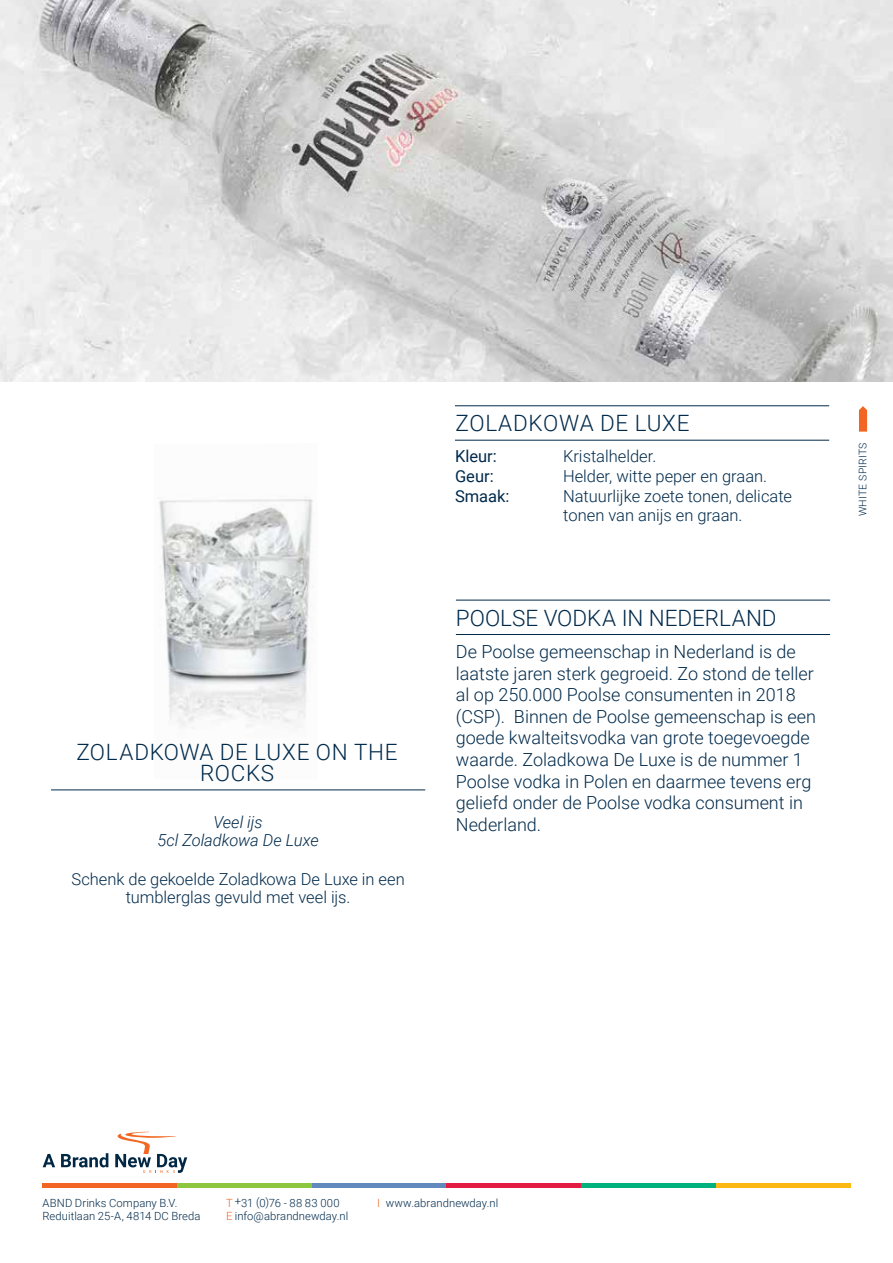
<style>
.page{position:relative;width:893px;height:1263px;background:#fff}
.page>*{position:absolute;margin:0;border:0;box-sizing:border-box;transform-origin:0 0}
.t1{font:300 22.5px/21px "Roboto";letter-spacing:.02em;color:#002a4b;text-align:center}
.t2{font:300 22.5px "Roboto";letter-spacing:-.005em;color:#002a4b}
.t3{font:300 18px/21.6px "Roboto";color:#002a4b}
.t4{font:300 16.5px/19.8px "Roboto";color:#002a4b}
.t5{font:italic 300 16.5px/18px "Roboto";letter-spacing:-.005em;color:#002a4b;text-align:center}
.t6{font:16.5px "Roboto";color:#002a4b}
.t7{font:300 11.25px/13.5px "Roboto";letter-spacing:.005em;color:#002a4b}
.t8{font:300 10.5px "Roboto";letter-spacing:.02em;color:#002a4b}
.s1{color:#f26522}
</style>
<div class="page">
<div style="left:43px;top:1183px;width:134px;height:5px;background:#f26522"></div>
<div style="left:177px;top:1183px;width:135px;height:5px;background:#8dc63f"></div>
<div style="left:312px;top:1183px;width:134px;height:5px;background:#6189be"></div>
<div style="left:446px;top:1183px;width:135px;height:5px;background:#e31d42"></div>
<div style="left:581px;top:1183px;width:135px;height:5px;background:#00b07d"></div>
<div style="left:716px;top:1183px;width:134px;height:5px;background:#fdb913"></div>
<svg style="left:43px;top:1154px;width:12px;height:13px"></svg>
<svg style="left:61px;top:1153px;width:47px;height:14px"></svg>
<svg style="left:115px;top:1132px;width:72px;height:41px"></svg>
<img style="left:0;top:0;width:893px;height:381px">
<img style="left:159px;top:499px;width:154px;height:230px">
<hr style="left:455px;top:405px;width:374px;height:1px;background:#002a4b">
<hr style="left:455px;top:440px;width:374px;height:1px;background:#002a4b">
<hr style="left:51px;top:790px;width:374px;height:1px;background:#002a4b">
<hr style="left:456px;top:600px;width:374px;height:1px;background:#002a4b">
<hr style="left:456px;top:634px;width:374px;height:1px;background:#002a4b">
<svg style="left:859px;top:406px;width:8px;height:26px"></svg>
<p class="t1" style="left:76px;top:741px;width:323px">ZOLADKOWA DE LUXE ON THE<br>ROCKS</p>
<p class="t5" style="left:158px;top:812px;width:163px">Veel ijs<br>5cl Zoladkowa De Luxe</p>
<p class="t4" style="left:71px;top:870px;width:335px;line-height:18px;text-align:center">Schenk de gekoelde Zoladkowa De Luxe in een tumblerglas gevuld met veel ijs.</p>
<p class="t1" style="left:455px;top:412px;width:236px">ZOLADKOWA DE LUXE</p>
<p class="t6" style="left:455px;top:444px;width:43px">Kleur:</p>
<p class="t4" style="left:563px;top:445px;width:95px">Kristalhelder.</p>
<p class="t6" style="left:455px;top:464px;width:40px">Geur:</p>
<p class="t4" style="left:563px;top:465px;width:206px">Helder, witte peper en graan.</p>
<p class="t6" style="left:455px;top:484px;width:56px">Smaak:</p>
<p class="t4" style="left:563px;top:485px;width:231px">Natuurlijke zoete tonen, delicate tonen van anijs en graan.</p>
<p class="t2" style="left:456px;top:602px;width:322px">POOLSE VODKA IN NEDERLAND</p>
<p class="t3" style="left:456px;top:640px;width:362px">De Poolse gemeenschap in Nederland is de laatste jaren sterk gegroeid. Zo stond de teller al op 250.000 Poolse consumenten in 2018 (CSP). Binnen de Poolse gemeenschap is een goede kwalteitsvodka van grote toegevoegde waarde. Zoladkowa De Luxe is de nummer 1<br>Poolse vodka in Polen en daarmee tevens erg geliefd onder de Poolse vodka consument in Nederland.</p>
<p class="t8" style="left:855px;top:516px;width:76px;rotate:-90deg">WHITE SPIRITS</p>
<p class="t7" style="left:226px;top:1195px;width:123px"><span class="s1">T</span> +31 (0)76 - 88 83 000<br><span class="s1">E</span> info@abrandnewday.nl</p>
<p class="t7" style="left:43px;top:1195px;width:136px">ABND Drinks Company B.V.</p>
<p class="t7" style="left:377px;top:1195px;width:123px"><span class="s1">I</span> www.abrandnewday.nl</p>
<p class="t7" style="left:43px;top:1209px;width:160px">Reduitlaan 25-A, 4814 DC Breda</p>
</div>
